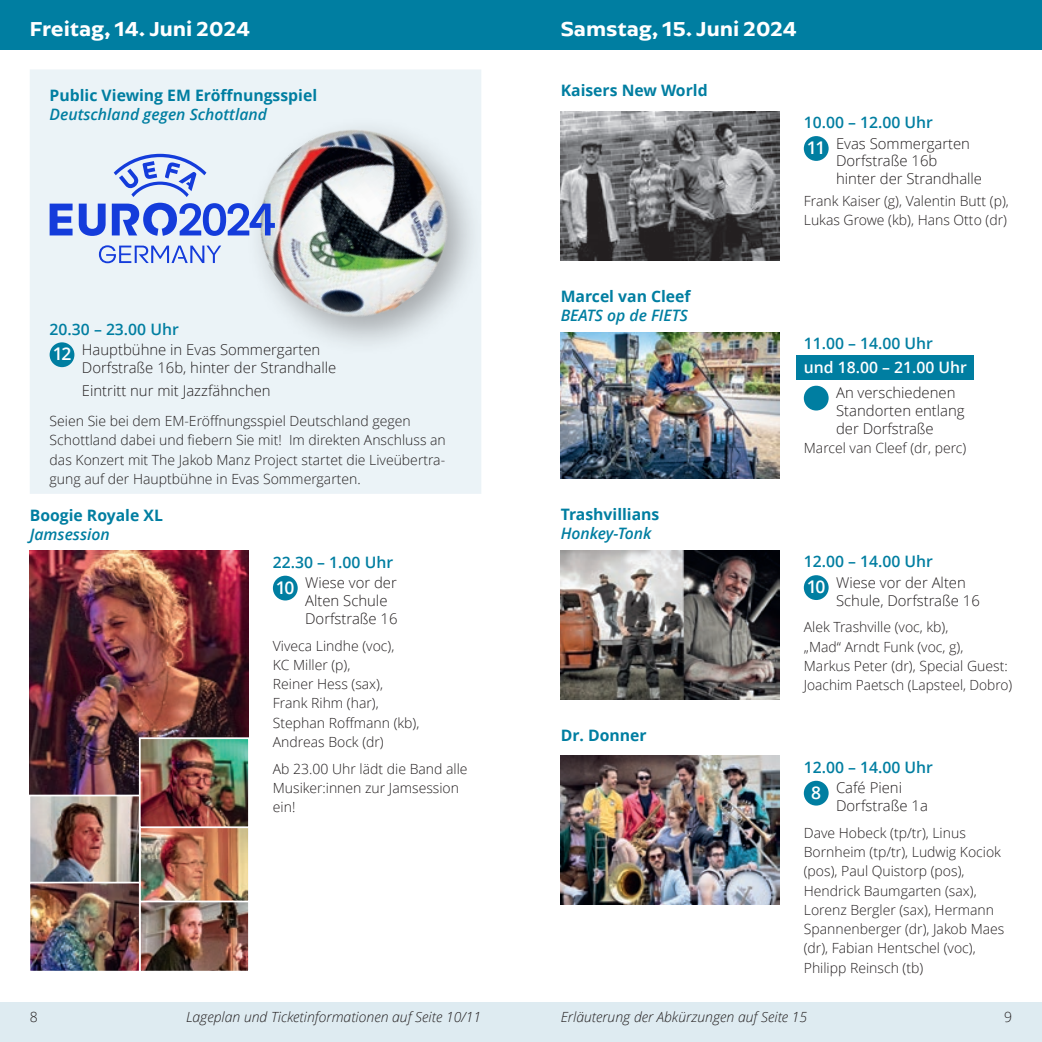
<style>
.page{position:relative;width:1042px;height:1042px;background:#fff}
.page>*{position:absolute;margin:0;border:0;box-sizing:border-box;transform-origin:0 0}
.Jazz24_Datum{font:600 21px "Arpona Sans";color:#fff}
.t1{font:600 17.5px "Open Sans";letter-spacing:-.075em;color:#fff}
.Jazz23_Tabelle_Konzert{font:700 15.75px "Open Sans";color:#007ea1}
.Jazz23_Tabelle_Uhrzeit{font:600 15.75px "Open Sans";color:#007ea1}
.Jazz23_Tabelle_Konzertmotto{font:italic 600 15.75px "Open Sans";color:#007ea1}
.Jazz23_Tabelle_Uhrzeit-2{font:600 15.75px "Open Sans";color:#fff}
.Jazz24_Tabelle_Ort{font:300 14.88px/17.8px "Open Sans";color:#231f20}
.Jazz24_Tabelle_Text{font:300 14px/19.2px "Open Sans";color:#231f20}
.Jazz24_Info_Seitenfuß{font:italic 300 14px "Open Sans";color:#231f20}
.Jazz24_Tabelle_Ort-2{font:300 14px "Open Sans";color:#231f20}
.Seitenzahl{font:300 14px "Open Sans";color:#231f20}
</style>
<div class="page">
<div style="left:796px;top:355px;width:178px;height:25px;background:#007ea1"></div>
<img style="left:561px;top:111px;width:218px;height:149px">
<div style="left:804px;top:136px;width:24px;height:25px;background:#007ea1;border-radius:50%"></div>
<img style="left:561px;top:332px;width:218px;height:146px">
<div style="left:804px;top:386px;width:24px;height:24px;background:#007ea1;border-radius:50%"></div>
<img style="left:561px;top:550px;width:218px;height:149px">
<div style="left:804px;top:575px;width:24px;height:25px;background:#007ea1;border-radius:50%"></div>
<img style="left:561px;top:756px;width:218px;height:149px">
<div style="left:804px;top:781px;width:24px;height:24px;background:#007ea1;border-radius:50%"></div>
<div style="left:30px;top:69px;width:451px;height:425px;background:#ebf3f7"></div>
<div style="left:50px;top:342px;width:24px;height:25px;background:#007ea1;border-radius:50%"></div>
<img style="left:30px;top:551px;width:218px;height:243px">
<div style="left:273px;top:576px;width:25px;height:24px;background:#007ea1;border-radius:50%"></div>
<div style="left:521px;top:0;width:521px;height:50px;background:#007ea1"></div>
<div style="left:0;top:0;width:521px;height:50px;background:#007ea1"></div>
<img style="left:142px;top:902px;width:105px;height:67px">
<div style="left:139px;top:894px;width:111px;height:78px;border:2px solid #fff"></div>
<img style="left:142px;top:828px;width:105px;height:71px">
<div style="left:139px;top:823px;width:111px;height:79px;border:2px solid #fff"></div>
<img style="left:32px;top:797px;width:106px;height:85px">
<div style="left:29px;top:794px;width:112px;height:91px;border:2px solid #fff"></div>
<img style="left:32px;top:885px;width:106px;height:84px">
<div style="left:29px;top:882px;width:112px;height:90px;border:2px solid #fff"></div>
<img style="left:142px;top:740px;width:105px;height:85px">
<div style="left:139px;top:737px;width:111px;height:91px;border:2px solid #fff"></div>
<img style="left:226px;top:111px;width:255px;height:243px">
<svg style="left:50px;top:154px;width:225px;height:109px;background:#b8c8ef"></svg>
<div style="left:521px;top:1002px;width:521px;height:40px;background:#deebf1"></div>
<div style="left:0;top:1002px;width:521px;height:40px;background:#deebf1"></div>
<p class="Jazz24_Datum" style="left:30px;top:14px;width:222px">Freitag, 14. Juni 2024</p>
<p class="Jazz24_Datum" style="left:561px;top:14px;width:238px">Samstag, 15. Juni 2024</p>
<p class="Jazz23_Tabelle_Konzert" style="left:50px;top:85px;width:269px">Public Viewing EM Eröffnungsspiel</p>
<p class="Jazz23_Tabelle_Konzertmotto" style="left:50px;top:104px;width:219px">Deutschland gegen Schottland</p>
<p class="Jazz23_Tabelle_Konzert" style="left:561px;top:80px;width:148px">Kaisers New World</p>
<p class="Jazz23_Tabelle_Uhrzeit" style="left:804px;top:112px;width:131px">10.00 – 12.00 Uhr</p>
<p class="t1" style="left:807px;top:136px;width:20px">11</p>
<p class="Jazz24_Tabelle_Ort" style="left:836px;top:134px;width:135px">Evas Sommergarten</p>
<p class="Jazz24_Tabelle_Ort" style="left:836px;top:152px;width:103px">Dorfstraße 16b</p>
<p class="Jazz24_Tabelle_Ort" style="left:836px;top:170px;width:148px">hinter der Strandhalle</p>
<p class="Jazz24_Tabelle_Text" style="left:804px;top:191px;width:206px">Frank Kaiser (g), Valentin Butt (p),<br>Lukas Growe (kb), Hans Otto (dr)</p>
<p class="Jazz23_Tabelle_Uhrzeit" style="left:50px;top:318px;width:131px">20.30 – 23.00 Uhr</p>
<p class="t1" style="left:53px;top:342px;width:20px">12</p>
<p class="Jazz24_Tabelle_Ort" style="left:82px;top:340px;width:240px">Hauptbühne in Evas Sommergarten</p>
<p class="Jazz24_Tabelle_Ort" style="left:82px;top:358px;width:256px">Dorfstraße 16b, hinter der Strandhalle</p>
<p class="Jazz24_Tabelle_Ort" style="left:82px;top:381px;width:190px">Eintritt nur mit Jazzfähnchen</p>
<p class="Jazz24_Tabelle_Text" style="left:50px;top:411px;width:398px">Seien Sie bei dem EM-Eröffnungsspiel Deutschland gegen Schottland dabei und fiebern Sie mit! Im direkten Anschluss an das Konzert mit The Jakob Manz Project startet die Liveübertra&shy;gung auf der Hauptbühne in Evas Sommergarten.</p>
<p class="Jazz23_Tabelle_Konzert" style="left:30px;top:504px;width:135px">Boogie Royale XL</p>
<p class="Jazz23_Tabelle_Konzertmotto" style="left:30px;top:523px;width:81px">Jamsession</p>
<p class="Jazz23_Tabelle_Uhrzeit" style="left:273px;top:551px;width:122px">22.30 – 1.00 Uhr</p>
<p class="t1" style="left:276px;top:575px;width:20px">10</p>
<p class="Jazz24_Tabelle_Ort" style="left:305px;top:573px;width:93px">Wiese vor der</p>
<p class="Jazz24_Tabelle_Ort" style="left:305px;top:591px;width:84px">Alten Schule</p>
<p class="Jazz24_Tabelle_Ort" style="left:305px;top:609px;width:94px">Dorfstraße 16</p>
<p class="Jazz24_Tabelle_Text" style="left:273px;top:635px;width:148px">Viveca Lindhe (voc),<br>KC Miller (p),<br>Reiner Hess (sax),<br>Frank Rihm (har),<br>Stephan Roffmann (kb),<br>Andreas Bock (dr)</p>
<p class="Jazz24_Tabelle_Text" style="left:273px;top:758px;width:196px">Ab 23.00 Uhr lädt die Band alle<br>Musiker:innen zur Jamsession ein!</p>
<p class="Jazz23_Tabelle_Konzert" style="left:561px;top:285px;width:131px">Marcel van Cleef</p>
<p class="Jazz23_Tabelle_Konzertmotto" style="left:561px;top:304px;width:129px">BEATS op de FIETS</p>
<p class="Jazz23_Tabelle_Konzert" style="left:561px;top:503px;width:100px">Trashvillians</p>
<p class="Jazz23_Tabelle_Konzertmotto" style="left:561px;top:523px;width:92px">Honkey-Tonk</p>
<p class="Jazz23_Tabelle_Konzert" style="left:561px;top:724px;width:87px">Dr. Donner</p>
<p class="Jazz23_Tabelle_Uhrzeit" style="left:804px;top:333px;width:131px">11.00 – 14.00 Uhr</p>
<p class="Jazz23_Tabelle_Uhrzeit-2" style="left:804px;top:356px;width:165px">und 18.00 – 21.00 Uhr</p>
<p class="Jazz24_Tabelle_Ort" style="left:836px;top:383px;width:130px">An verschiedenen<br>Standorten entlang der Dorfstraße</p>
<p class="Jazz24_Tabelle_Ort-2" style="left:804px;top:438px;width:164px">Marcel van Cleef (dr, perc)</p>
<p class="Jazz23_Tabelle_Uhrzeit" style="left:804px;top:551px;width:131px">12.00 – 14.00 Uhr</p>
<p class="t1" style="left:807px;top:575px;width:20px">10</p>
<p class="Jazz24_Tabelle_Ort" style="left:836px;top:573px;width:131px">Wiese vor der Alten</p>
<p class="Jazz24_Tabelle_Ort" style="left:836px;top:591px;width:145px">Schule, Dorfstraße 16</p>
<p class="Jazz24_Tabelle_Text" style="left:804px;top:617px;width:210px">Alek Trashville (voc, kb),<br>„Mad“ Arndt Funk (voc, g),<br>Markus Peter (dr), Special Guest:<br>Joachim Paetsch (Lapsteel, Dobro)</p>
<p class="Jazz23_Tabelle_Uhrzeit" style="left:804px;top:756px;width:131px">12.00 – 14.00 Uhr</p>
<p class="t1" style="left:811px;top:780px;width:11px">8</p>
<p class="Jazz24_Tabelle_Ort" style="left:836px;top:778px;width:93px">Café Pieni<br>Dorfstraße 1a</p>
<p class="Jazz24_Tabelle_Text" style="left:804px;top:823px;width:202px">Dave Hobeck (tp/tr), Linus<br>Bornheim (tp/tr), Ludwig Kociok (pos), Paul Quistorp (pos),<br>Hendrick Baumgarten (sax),<br>Lorenz Bergler (sax), Hermann<br>Spannenberger (dr), Jakob Maes (dr), Fabian Hentschel (voc),<br>Philipp Reinsch (tb)</p>
<p class="Seitenzahl" style="left:30px;top:1007px;width:9px">8</p>
<p class="Jazz24_Info_Seitenfuß" style="left:186px;top:1007px;width:297px">Lageplan und Ticketinformationen auf Seite 10/11</p>
<p class="Jazz24_Info_Seitenfuß" style="left:561px;top:1007px;width:248px">Erläuterung der Abkürzungen auf Seite 15</p>
<p class="Seitenzahl" style="left:1004px;top:1007px;width:9px">9</p>
</div>
